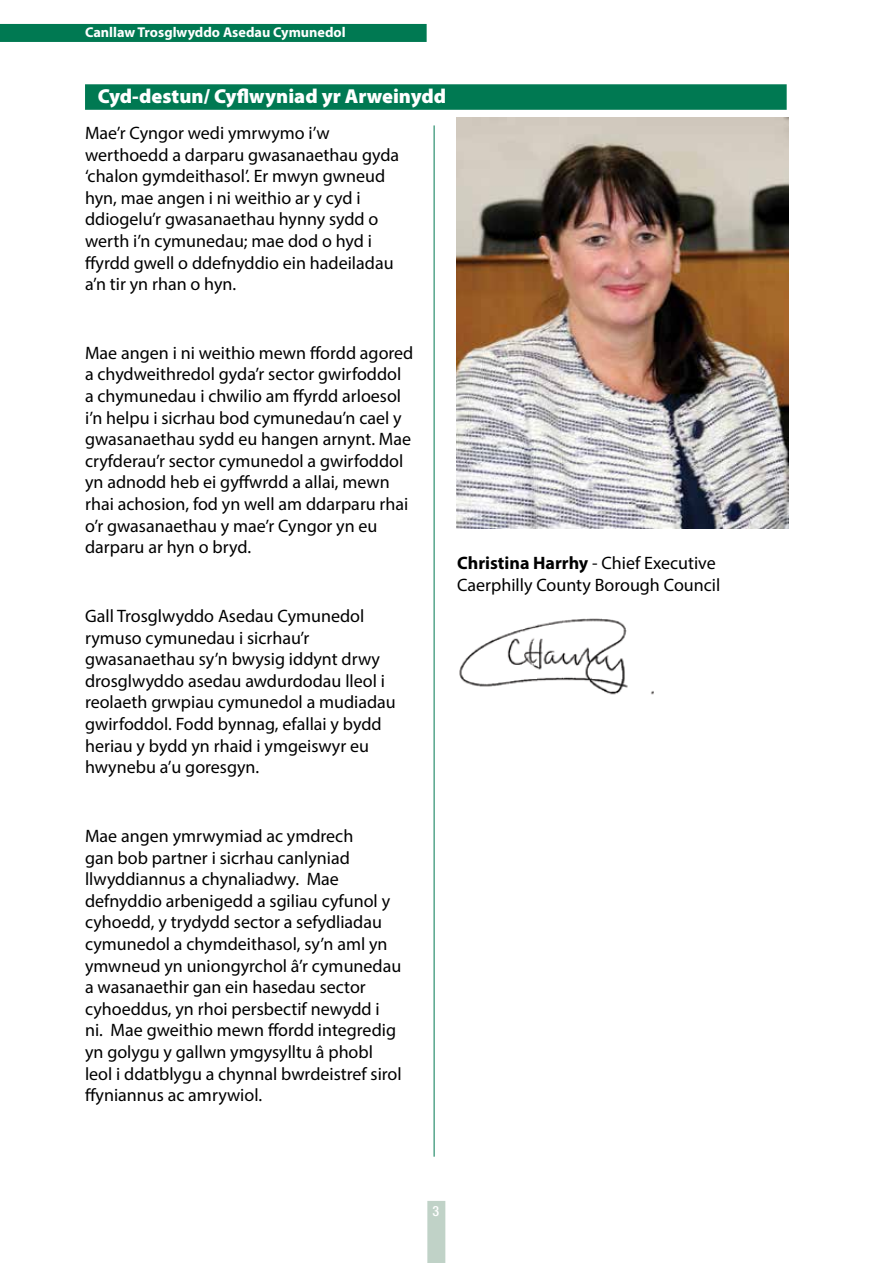
<style>
.page{position:relative;width:893px;height:1263px;background:#fff}
.page>*{position:absolute;margin:0;border:0;box-sizing:border-box;transform-origin:0 0}
.t1{font:900 20.25px "Myriad Pro";color:#fff}
.t2{font:18px/21.6px "Myriad Pro";color:#000}
.t3{font:600 condensed 15px "Nimbus San Nov T";color:#fff}
.t4{font:700 14.25px "Myriad Pro";color:#fff}
.s1{font-weight:700}
</style>
<div class="page">
<img style="left:457px;top:118px;width:331px;height:410px">
<div style="left:427px;top:1201px;width:18px;height:62px;background:#c0d2c7"></div>
<div style="left:0;top:24px;width:427px;height:18px;background:#007952"></div>
<div style="left:85px;top:84px;width:702px;height:26px;background:#007952"></div>
<hr style="left:434px;top:125px;width:1px;height:1032px;background:#007952">
<img style="left:459px;top:618px;width:195px;height:77px">
<p class="t4" style="left:85px;top:23px;width:262px">Canllaw Trosglwyddo Asedau Cymunedol</p>
<p class="t1" style="left:98px;top:83px;width:350px">Cyd-destun/ Cyflwyniad yr Arweinydd</p>
<p class="t2" style="left:85px;top:122px;width:316px">Mae’r Cyngor wedi ymrwymo i’w werthoedd a darparu gwasanaethau gyda ‘chalon gymdeithasol’. Er mwyn gwneud hyn, mae angen i ni weithio ar y cyd i ddiogelu’r gwasanaethau hynny sydd o werth i’n cymunedau; mae dod o hyd i ffyrdd gwell o ddefnyddio ein hadeiladau a’n tir yn rhan o hyn.</p>
<p class="t2" style="left:85px;top:342px;width:330px">Mae angen i ni weithio mewn ffordd agored a chydweithredol gyda’r sector gwirfoddol a chymunedau i chwilio am ffyrdd arloesol i’n helpu i sicrhau bod cymunedau’n cael y gwasanaethau sydd eu hangen arnynt. Mae cryfderau’r sector cymunedol a gwirfoddol yn adnodd heb ei gyffwrdd a allai, mewn rhai achosion, fod yn well am ddarparu rhai o’r gwasanaethau y mae’r Cyngor yn eu darparu ar hyn o bryd.</p>
<p class="t2" style="left:85px;top:605px;width:312px">Gall Trosglwyddo Asedau Cymunedol rymuso cymunedau i sicrhau’r gwasanaethau sy’n bwysig iddynt drwy drosglwyddo asedau awdurdodau lleol i reolaeth grwpiau cymunedol a mudiadau gwirfoddol. Fodd bynnag, efallai y bydd heriau y bydd yn rhaid i ymgeiswyr eu hwynebu a’u goresgyn.</p>
<p class="t2" style="left:457px;top:552px;width:265px"><span class="s1">Christina Harrhy</span> - Chief Executive<br>Caerphilly County Borough Council</p>
<p class="t2" style="left:85px;top:825px;width:318px">Mae angen ymrwymiad ac ymdrech<br>gan bob partner i sicrhau canlyniad llwyddiannus a chynaliadwy. Mae defnyddio arbenigedd a sgiliau cyfunol y cyhoedd, y trydydd sector a sefydliadau cymunedol a chymdeithasol, sy’n aml yn ymwneud yn uniongyrchol â’r cymunedau a wasanaethir gan ein hasedau sector cyhoeddus, yn rhoi persbectif newydd i ni. Mae gweithio mewn ffordd integredig yn golygu y gallwn ymgysylltu â phobl leol i ddatblygu a chynnal bwrdeistref sirol ffyniannus ac amrywiol.</p>
<p class="t3" style="left:432px;top:1202px;width:8px">3</p>
</div>
